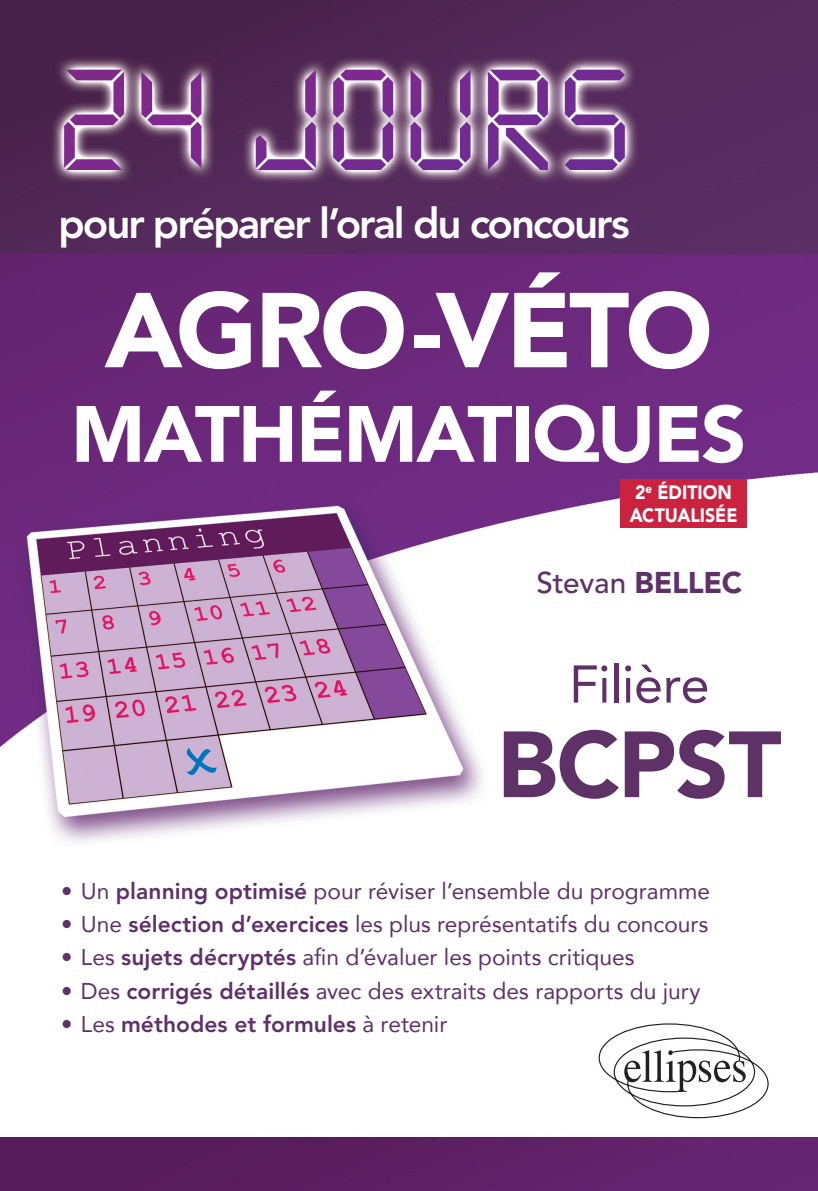
<style>
.page{position:relative;width:818px;height:1191px;background:#fff}
.page>*{position:absolute;margin:0;border:0;box-sizing:border-box;transform-origin:0 0}
.t1{font:900 105px "Avenir LT Std";letter-spacing:-.03em;color:#fff}
.t2{font:900 92.75px "Avenir";letter-spacing:-.01em;color:#5e3167}
.t3{font:900 78.75px "Avenir LT Std";letter-spacing:-.025em;color:#fff}
.t4{font:52.5px "Avenir";letter-spacing:-.01em;color:#5e3167}
.t5{font:800 42px "Avenir LT Std";letter-spacing:-.05em;color:#fff}
.t6{font:500 29.75px "Avenir LT Std";letter-spacing:-.015em;color:#5e3167}
.t7{font:22.75px "Avenir";color:#5e3167}
.t8{font:800 22.75px "Avenir LT Std";letter-spacing:.005em;color:#5e3167}
.t9{font:900 19.25px/23.1px "Avenir LT Std";color:#fff;scale:.92 1}
.s1{font-weight:900}
.s2{font-family:"Avenir LT Std";font-weight:800}
.s3{font-family:"Avenir";font-weight:400}
</style>
<div class="page">
<img style="left:0;top:0;width:818px;height:1191px">
<svg style="left:599px;top:1023px;width:170px;height:95px"></svg>
<div style="left:620px;top:479px;width:127px;height:48px;background:#ca223f"></div>
<h3 class="t5" style="left:59px;top:198px;width:572px">pour préparer l’oral du concours</h3>
<h1 class="t1" style="left:105px;top:267px;width:610px">AGRO-VÉTO</h1>
<h3 class="t3" style="left:71px;top:387px;width:677px">MATHÉMATIQUES</h3>
<p class="t9" style="left:630px;top:480px;width:119px">2<sup>e</sup> ÉDITION<br>ACTUALISÉE</p>
<h3 class="t6" style="left:537px;top:565px;width:207px">Stevan <span class="s1">BELLEC</span></h3>
<h3 class="t4" style="left:569px;top:642px;width:142px">Filière</h3>
<h2 class="t2" style="left:497px;top:685px;width:286px">BCPST</h2>
<p class="t7" style="left:61px;top:872px;width:650px">• Un <span class="s2">planning optimisé</span> pour réviser l’ensemble du programme</p>
<p class="t7" style="left:61px;top:906px;width:649px">• Une <span class="s2">sélection d’exercices</span> les plus représentatifs du concours</p>
<p class="t7" style="left:61px;top:939px;width:575px">• Les <span class="s2">sujets décryptés</span> afin d’évaluer les points critiques</p>
<p class="t7" style="left:61px;top:972px;width:641px">• Des <span class="s2">corrigés détaillés</span> avec des extraits des rapports du jury</p>
<p class="t8" style="left:61px;top:1010px;width:388px"><span class="s3">• Les</span> méthodes et formules <span class="s3">à retenir</span></p>
</div>
